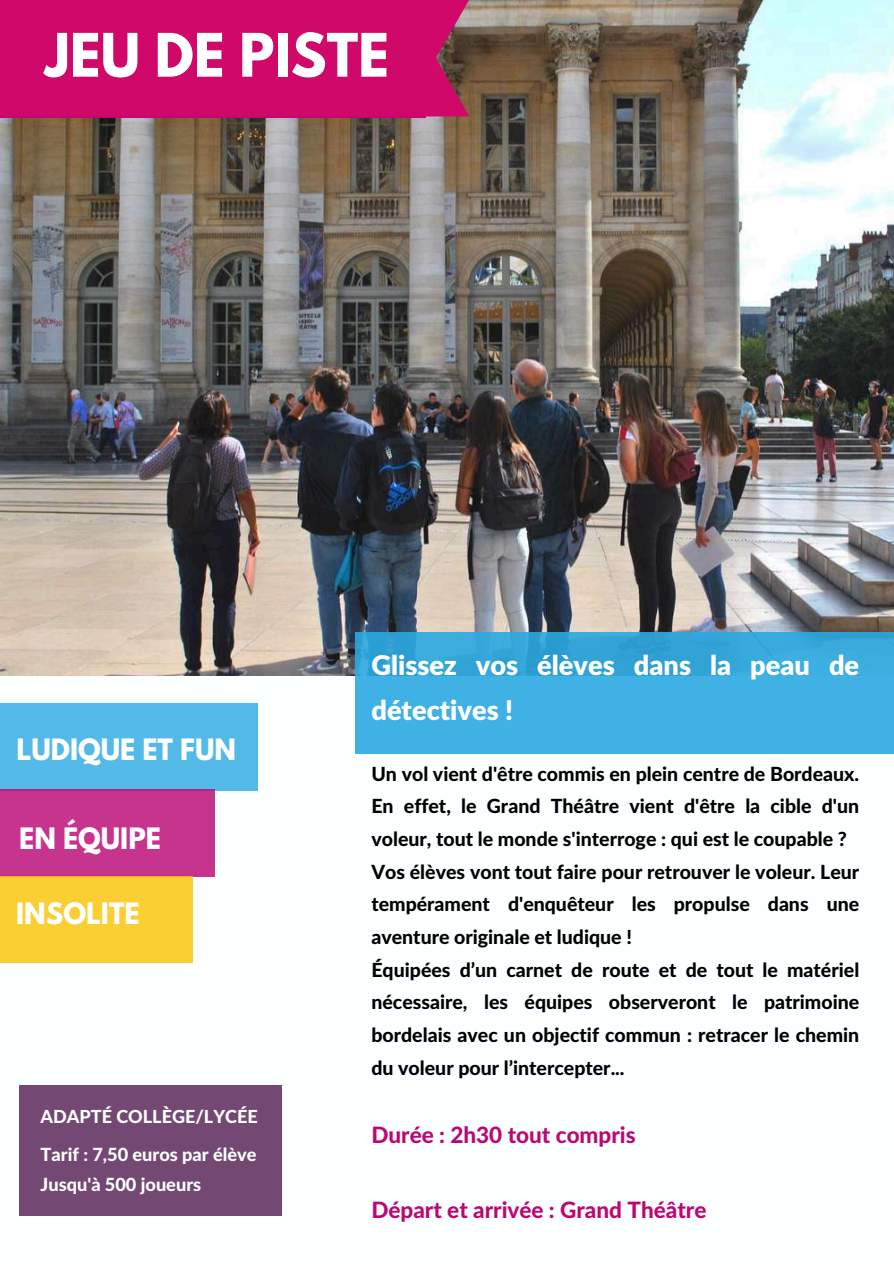
<style>
.page{position:relative;width:894px;height:1264px;background:#fff}
.page>*{position:absolute;margin:0;border:0;box-sizing:border-box;transform-origin:0 0}
.t1{font:700 53.1px "League Spartan";color:#fff}
.t2{font:900 27.15px/45px "Lato Latin";color:#fff}
.t3{font:700 26.1px "League Spartan";color:#fff}
.t4{font:800 22.5px "Lato Latin";color:#bb0875}
.t5{font:800 19.5px/32.7px "Lato Latin";color:#000}
.t6{font:800 18.15px/30.2px "Lato Latin";color:#fff}
.t7{font:800 18px "Lato Latin";color:#fff}
</style>
<div class="page">
<div style="left:0;top:0;width:893px;height:1263px;background:#fbffff"></div>
<img style="left:0;top:0;width:893px;height:675px">
<div style="left:0;top:703px;width:258px;height:87px;background:#53bae7"></div>
<div style="left:0;top:789px;width:215px;height:87px;background:#c6348d"></div>
<div style="left:0;top:876px;width:192px;height:86px;background:#fbce33"></div>
<div style="left:19px;top:1085px;width:262px;height:131px;background:#734974"></div>
<div style="left:355px;top:631px;width:538px;height:122px;background:linear-gradient(to bottom,#33a5d7,#43b5e8)"></div>
<div style="left:0;top:0;width:469px;height:116px;background:#cf086a"></div>
<h1 class="t1" style="left:45px;top:29px;width:345px">JEU DE PISTE</h1>
<h3 class="t3" style="left:17px;top:736px;width:221px">LUDIQUE ET FUN</h3>
<h3 class="t3" style="left:19px;top:825px;width:143px">EN ÉQUIPE</h3>
<h3 class="t3" style="left:16px;top:900px;width:125px">INSOLITE</h3>
<p class="t7" style="left:41px;top:1108px;width:218px">ADAPTÉ COLLÈGE/LYCÉE</p>
<p class="t6" style="left:41px;top:1140px;width:217px">Tarif : 7,50 euros par élève<br>Jusqu'à 500 joueurs</p>
<h2 class="t2" style="left:371px;top:644px;width:489px">Glissez vos élèves dans la peau de détectives !</h2>
<p class="t5" style="left:371px;top:758px;width:489px">Un vol vient d'être commis en plein centre de Bordeaux.<br>En effet, le Grand Théâtre vient d'être la cible d'un voleur, tout le monde s'interroge : qui est le coupable ?<br>Vos élèves vont tout faire pour retrouver le voleur. Leur tempérament d'enquêteur les propulse dans une aventure originale et ludique !<br>Équipées d’un carnet de route et de tout le matériel nécessaire, les équipes observeront le patrimoine bordelais avec un objectif commun : retracer le chemin du voleur pour l’intercepter...</p>
<p class="t4" style="left:371px;top:1125px;width:266px">Durée : 2h30 tout compris</p>
<p class="t4" style="left:371px;top:1199px;width:336px">Départ et arrivée : Grand Théâtre</p>
</div>
